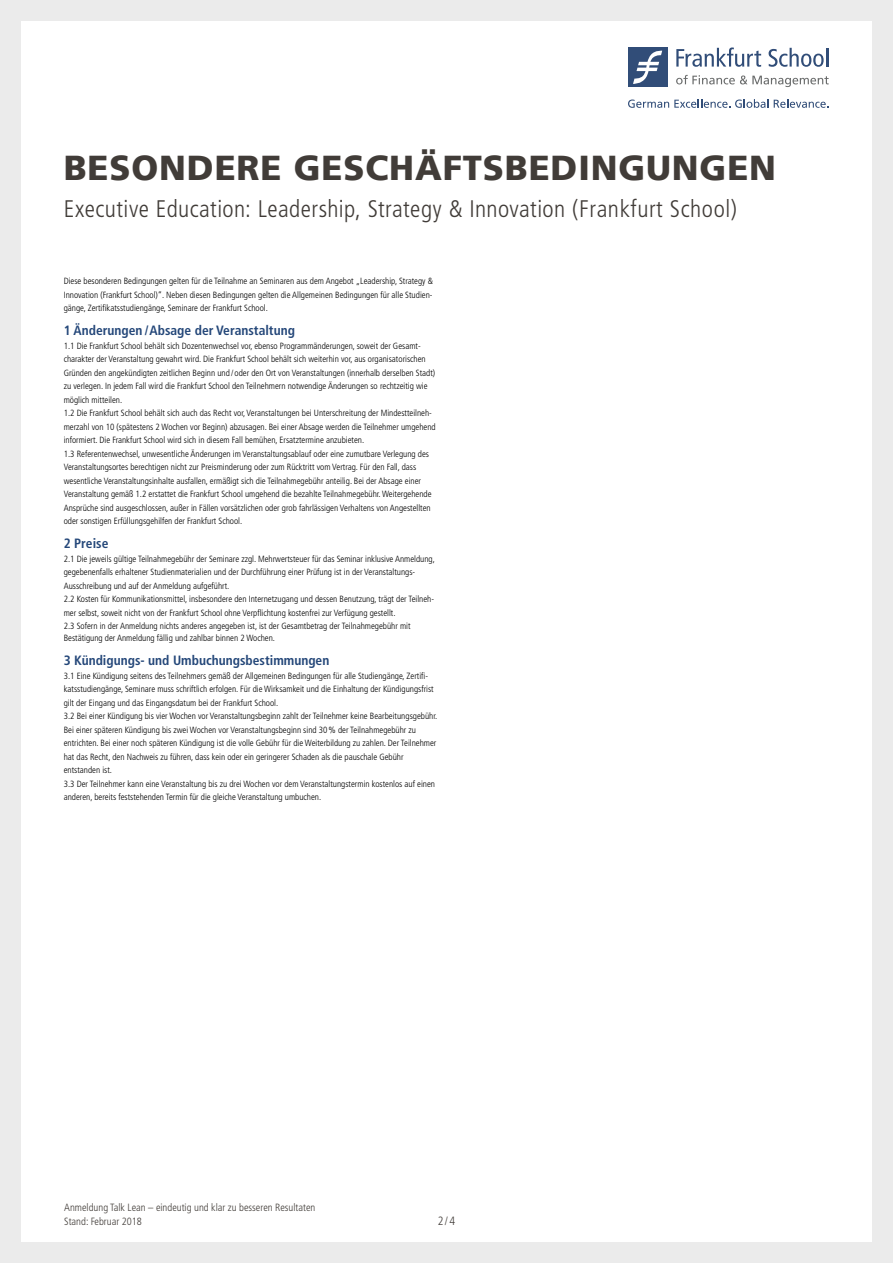
<style>
.page{position:relative;width:893px;height:1263px;background:#ebebeb}
.page>*{position:absolute;margin:0;border:0;box-sizing:border-box;transform-origin:0 0}
.t1{font:900 34.5px "Frutiger LT Arabic 75";letter-spacing:.025em;color:#413c38}
.t2{font:300 condensed 24px "Frutiger LT Std";letter-spacing:.015em;color:#413c38}
.t3{font:700 condensed 13.5px "Frutiger LT Std";color:#244779}
.t4{font:300 condensed 12px "Frutiger LT Std";color:#413c38}
.t5{font:300 condensed 10.5px/13.5px "Frutiger LT Std";color:#413c38}
.t6{font:300 condensed 9px/13.5px "Frutiger LT Std";color:#000}
</style>
<div class="page">
<div style="left:21px;top:21px;width:851px;height:1221px;background:#fff"></div>
<div style="left:628px;top:47px;width:39px;height:40px;background:#314d78"></div>
<svg style="left:633px;top:50px;width:29px;height:34px"></svg>
<svg style="left:676px;top:47px;width:85px;height:20px"></svg>
<svg style="left:769px;top:48px;width:59px;height:19px"></svg>
<svg style="left:676px;top:75px;width:153px;height:12px"></svg>
<svg style="left:628px;top:99px;width:140px;height:9px"></svg>
<svg style="left:774px;top:99px;width:54px;height:9px"></svg>
<h1 class="t1" style="left:64px;top:148px;width:714px">BESONDERE GESCHÄFTSBEDINGUNGEN</h1>
<h2 class="t2" style="left:64px;top:195px;width:675px">Executive Education: Leadership, Strategy &amp; Innovation (Frankfurt School)</h2>
<p class="t6" style="left:64px;top:274px;width:371px;text-align:justify">Diese besonderen Bedingungen gelten für die Teilnahme an Seminaren aus dem Angebot „Leadership, Strategy &amp; Innovation (Frankfurt School)“. Neben diesen Bedingungen gelten die Allgemeinen Bedingungen für alle Studien&shy;gänge, Zertifikatsstudiengänge, Seminare der Frankfurt School.</p>
<h3 class="t3" style="left:64px;top:322px;width:233px">1 Änderungen /Absage der Veranstaltung</h3>
<p class="t6" style="left:64px;top:339px;width:373px">1.1 Die Frankfurt School behält sich Dozentenwechsel vor, ebenso Programmänderungen, soweit der Gesamt&shy;charakter der Veranstaltung gewahrt wird. Die Frankfurt School behält sich weiterhin vor, aus organisatorischen Gründen den angekündigten zeitlichen Beginn und / oder den Ort von Veranstaltungen (innerhalb derselben Stadt) zu verlegen. In jedem Fall wird die Frankfurt School den Teilnehmern notwendige Änderungen so rechtzeitig wie möglich mitteilen.<br>1.2 Die Frankfurt School behält sich auch das Recht vor, Veranstaltungen bei Unterschreitung der Mindestteilneh&shy;merzahl von 10 (spätestens 2 Wochen vor Beginn) abzusagen. Bei einer Absage werden die Teilnehmer umgehend informiert. Die Frankfurt School wird sich in diesem Fall bemühen, Ersatztermine anzubieten.<br>1.3 Referentenwechsel, unwesentliche Änderungen im Veranstaltungsablauf oder eine zumutbare Verlegung des Veranstaltungsortes berechtigen nicht zur Preisminderung oder zum Rücktritt vom Vertrag. Für den Fall, dass wesentliche Veranstaltungsinhalte ausfallen, ermäßigt sich die Teilnahmegebühr anteilig. Bei der Absage einer Veranstaltung gemäß 1.2 erstattet die Frankfurt School umgehend die bezahlte Teilnahmegebühr. Weitergehende Ansprüche sind ausgeschlossen, außer in Fällen vorsätzlichen oder grob fahrlässigen Verhaltens von Angestellten oder sonstigen Erfüllungsgehilfen der Frankfurt School.</p>
<h3 class="t3" style="left:64px;top:535px;width:46px">2 Preise</h3>
<p class="t6" style="left:64px;top:552px;width:373px">2.1 Die jeweils gültige Teilnahmegebühr der Seminare zzgl. Mehrwertsteuer für das Seminar inklusive Anmeldung, gegebenenfalls erhaltener Studienmaterialien und der Durchführung einer Prüfung ist in der Veranstaltungs-Ausschreibung und auf der Anmeldung aufgeführt.<br>2.2 Kosten für Kommunikationsmittel, insbesondere den Internetzugang und dessen Benutzung, trägt der Teilneh&shy;mer selbst, soweit nicht von der Frankfurt School ohne Verpflichtung kostenfrei zur Verfügung gestellt.<br>2.3 Sofern in der Anmeldung nichts anderes angegeben ist, ist der Gesamtbetrag der Teilnahmegebühr mit</p>
<p class="t6" style="left:64px;top:631px;width:213px">Bestätigung der Anmeldung fällig und zahlbar binnen 2 Wochen.</p>
<h3 class="t3" style="left:64px;top:652px;width:267px">3 Kündigungs- und Umbuchungsbestimmungen</h3>
<p class="t6" style="left:64px;top:669px;width:375px">3.1 Eine Kündigung seitens des Teilnehmers gemäß der Allgemeinen Bedingungen für alle Studiengänge, Zertifi&shy;katsstudiengänge, Seminare muss schriftlich erfolgen. Für die Wirksamkeit und die Einhaltung der Kündigungsfrist gilt der Eingang und das Eingangsdatum bei der Frankfurt School.<br>3.2 Bei einer Kündigung bis vier Wochen vor Veranstaltungsbeginn zahlt der Teilnehmer keine Bearbeitungsgebühr.<br>Bei einer späteren Kündigung bis zwei Wochen vor Veranstaltungsbeginn sind 30% der Teilnahmegebühr zu entrichten. Bei einer noch späteren Kündigung ist die volle Gebühr für die Weiterbildung zu zahlen. Der Teilnehmer hat das Recht, den Nachweis zu führen, dass kein oder ein geringerer Schaden als die pauschale Gebühr entstanden ist.<br>3.3 Der Teilnehmer kann eine Veranstaltung bis zu drei Wochen vor dem Veranstaltungstermin kostenlos auf einen anderen, bereits feststehenden Termin für die gleiche Veranstaltung umbuchen.</p>
<p class="t5" style="left:64px;top:1201px;width:253px">Anmeldung Talk Lean – eindeutig und klar zu besseren Resultaten<br>Stand: Februar 2018</p>
<h3 class="t4" style="left:438px;top:1214px;width:19px">2/4</h3>
</div>
